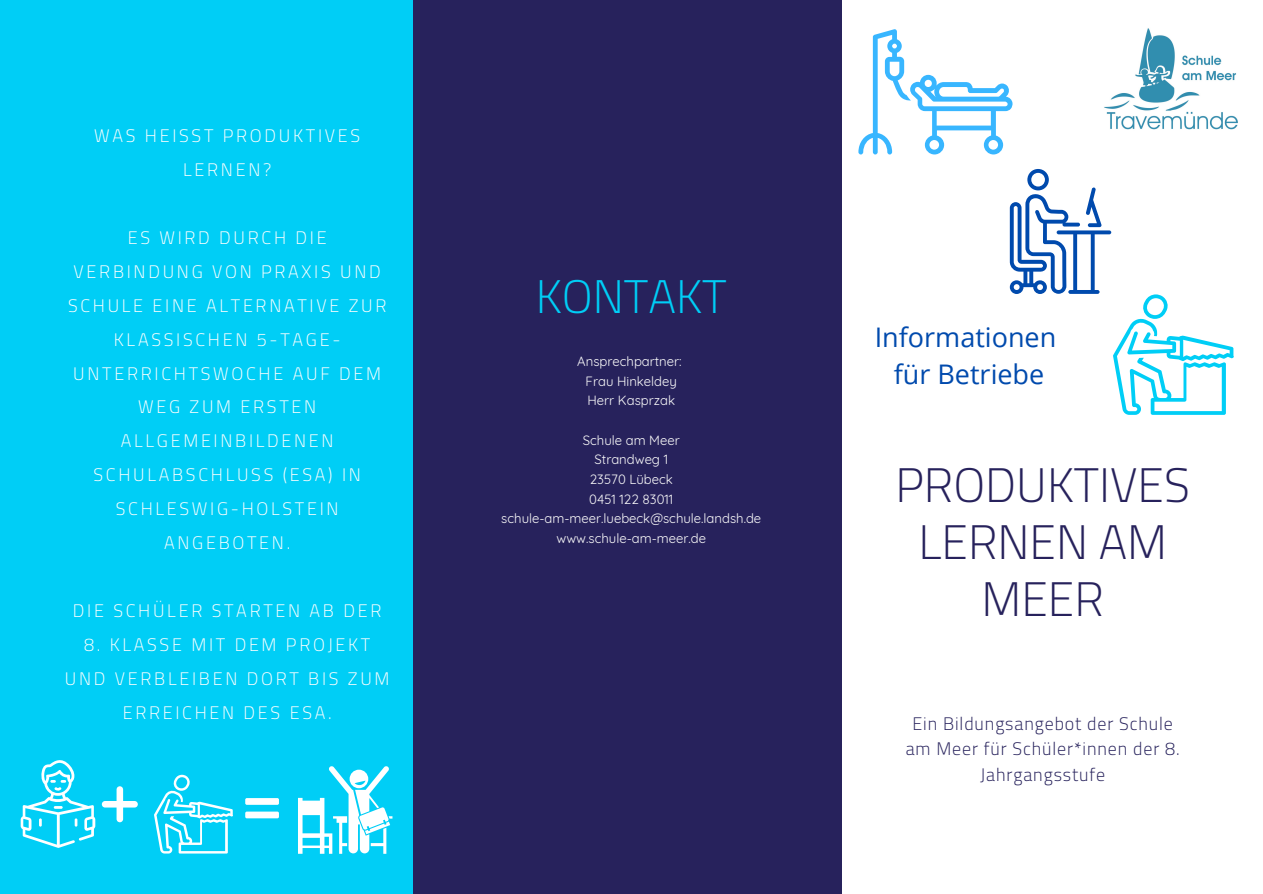
<style>
.page{position:relative;width:1263px;height:894px;background:#fff}
.page>*{position:absolute;margin:0;border:0;box-sizing:border-box;transform-origin:0 0}
.t1{font:300 48px/56.8px "Cairo";color:#27225c;text-align:center}
.t2{font:300 46.65px "Cairo";color:#00cef6}
.t3{font:27px "Open Sans";color:#004aad}
.t4{font:300 18px/33.9px "Cairo";letter-spacing:.15em;color:#fff;text-align:center}
.t5{font:300 18px/25.2px "Cairo";letter-spacing:.05em;color:#27225c;text-align:center}
.t6{font:13.2px "Quicksand";color:#fafafa}
</style>
<div class="page">
<div style="left:0;top:0;width:437px;height:893px;background:#00cef6"></div>
<div style="left:413px;top:0;width:429px;height:893px;background:#27225c"></div>
<img style="left:1104px;top:28px;width:134px;height:102px">
<svg style="left:1010px;top:169px;width:223px;height:246px"></svg>
<svg style="left:858px;top:29px;width:154px;height:125px"></svg>
<svg style="left:298px;top:766px;width:94px;height:87px"></svg>
<svg style="left:21px;top:760px;width:74px;height:87px"></svg>
<svg style="left:154px;top:774px;width:79px;height:79px"></svg>
<svg style="left:245px;top:797px;width:34px;height:7px"></svg>
<div style="left:245px;top:811px;width:34px;height:7px;background:#fff;border-radius:2px"></div>
<svg style="left:102px;top:786px;width:36px;height:36px"></svg>
<p class="t4" style="left:94px;top:119px;width:268px">WAS HEISST PRODUKTIVES<br>LERNEN?</p>
<p class="t4" style="left:68px;top:220px;width:320px">ES WIRD DURCH DIE<br>VERBINDUNG VON PRAXIS UND<br>SCHULE EINE ALTERNATIVE ZUR<br>KLASSISCHEN 5-TAGE-<br>UNTERRICHTSWOCHE AUF DEM<br>WEG ZUM ERSTEN<br>ALLGEMEINBILDENEN<br>SCHULABSCHLUSS (ESA) IN<br>SCHLESWIG-HOLSTEIN<br>ANGEBOTEN.</p>
<p class="t4" style="left:73px;top:593px;width:310px">DIE SCHÜLER STARTEN AB DER</p>
<p class="t4" style="left:65px;top:627px;width:326px">8. KLASSE MIT DEM PROJEKT<br>UND VERBLEIBEN DORT BIS ZUM<br>ERREICHEN DES ESA.</p>
<p class="t2" style="left:536px;top:269px;width:193px">KONTAKT</p>
<p class="t6" style="left:577px;top:352px;width:106px">Ansprechpartner:</p>
<p class="t6" style="left:586px;top:372px;width:93px">Frau Hinkeldey</p>
<p class="t6" style="left:587px;top:392px;width:89px">Herr Kasprzak</p>
<p class="t6" style="left:583px;top:431px;width:98px">Schule am Meer</p>
<p class="t6" style="left:594px;top:451px;width:75px">Strandweg 1</p>
<p class="t6" style="left:590px;top:470px;width:85px">23570 Lübeck</p>
<p class="t6" style="left:589px;top:490px;width:85px">0451 122 83011</p>
<p class="t6" style="left:501px;top:510px;width:261px">schule-am-meer.luebeck@schule.landsh.de</p>
<p class="t6" style="left:557px;top:530px;width:151px">www.schule-am-meer.de</p>
<p class="t3" style="left:875px;top:318px;width:183px">Informationen</p>
<p class="t3" style="left:894px;top:355px;width:152px">für Betriebe</p>
<p class="t1" style="left:895px;top:457px;width:296px">PRODUKTIVES<br>LERNEN AM<br>MEER</p>
<p class="t5" style="left:906px;top:711px;width:275px">Ein Bildungsangebot der Schule am Meer für Schüler*innen der 8.<br>Jahrgangsstufe</p>
</div>
